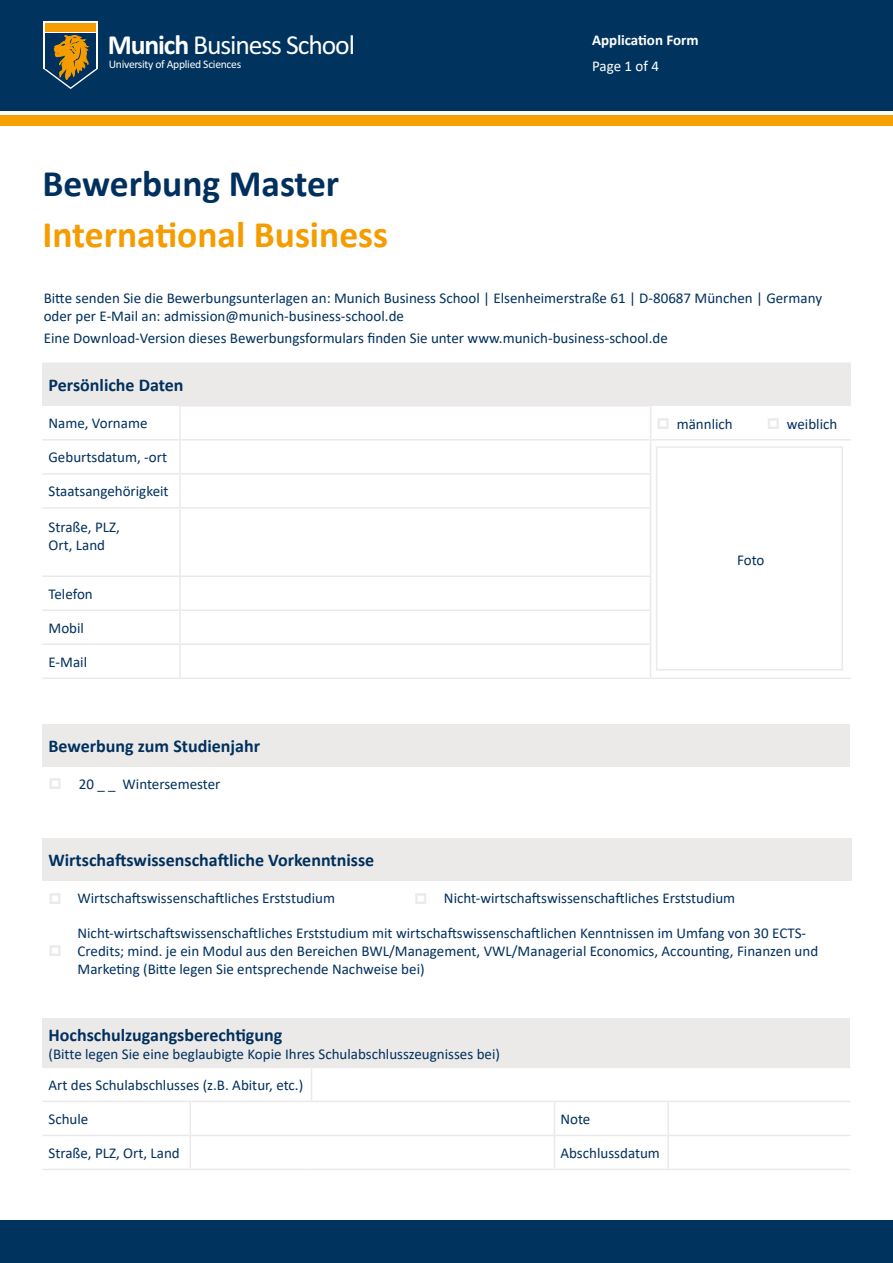
<style>
.page{position:relative;width:893px;height:1263px;background:#fff}
.page>*{position:absolute;margin:0;border:0;box-sizing:border-box;transform-origin:0 0}
.t1{font:700 37.5px "Calibri";color:#f59c00}
.t2{font:700 37.5px "Calibri";color:#00305d}
.t3{font:27.6px "Calibri";letter-spacing:-.04em;color:#fff}
.t4{font:700 18px "Calibri";color:#00305d}
.t5{font:15px/18px "Calibri";color:#00305d}
.t6{font:700 15px "Calibri";color:#fff}
.t7{font:15px "Calibri";letter-spacing:-.005em;color:#fff}
.t8{font:11.55px "Calibri";letter-spacing:-.025em;color:#fff}
.s1{font-weight:700}
</style>
<div class="page">
<div style="left:0;top:0;width:893px;height:111px;background:#00345e"></div>
<div style="left:0;top:115px;width:893px;height:10px;background:#f6a100"></div>
<div style="left:0;top:1220px;width:893px;height:43px;background:#00345e"></div>
<svg style="left:44px;top:21px;width:54px;height:14px"></svg>
<div style="left:45px;top:33px;width:51px;height:35px;background:#00305d"></div>
<div style="left:45px;top:23px;width:51px;height:8px;background:#f59c00"></div>
<svg style="left:44px;top:35px;width:54px;height:54px"></svg>
<div style="left:43px;top:363px;width:808px;height:43px;background:#ece9e9"></div>
<hr style="left:43px;top:362px;width:137px;height:2px;background:#ece9e9">
<hr style="left:180px;top:362px;width:471px;height:2px;background:#ece9e9">
<hr style="left:651px;top:362px;width:200px;height:2px;background:#ece9e9">
<hr style="left:43px;top:439px;width:137px;height:2px;background:#ece9e9">
<hr style="left:179px;top:441px;width:2px;height:32px;background:#ece9e9">
<hr style="left:651px;top:439px;width:200px;height:2px;background:#ece9e9">
<hr style="left:650px;top:441px;width:1px;height:32px;background:#ece9e9">
<hr style="left:179px;top:475px;width:2px;height:32px;background:#ece9e9">
<hr style="left:650px;top:475px;width:1px;height:32px;background:#ece9e9">
<hr style="left:179px;top:509px;width:2px;height:66px;background:#ece9e9">
<hr style="left:650px;top:509px;width:1px;height:66px;background:#ece9e9">
<hr style="left:179px;top:645px;width:2px;height:32px;background:#ece9e9">
<hr style="left:650px;top:645px;width:1px;height:32px;background:#ece9e9">
<hr style="left:43px;top:677px;width:137px;height:2px;background:#ece9e9">
<hr style="left:180px;top:677px;width:471px;height:2px;background:#ece9e9">
<hr style="left:651px;top:677px;width:200px;height:2px;background:#ece9e9">
<hr style="left:43px;top:473px;width:137px;height:2px;background:#ece9e9">
<hr style="left:180px;top:473px;width:471px;height:2px;background:#ece9e9">
<hr style="left:43px;top:507px;width:137px;height:2px;background:#ece9e9">
<hr style="left:180px;top:507px;width:471px;height:2px;background:#ece9e9">
<hr style="left:43px;top:575px;width:137px;height:2px;background:#ece9e9">
<hr style="left:180px;top:575px;width:471px;height:2px;background:#ece9e9">
<hr style="left:179px;top:577px;width:2px;height:32px;background:#ece9e9">
<hr style="left:650px;top:577px;width:1px;height:32px;background:#ece9e9">
<hr style="left:43px;top:609px;width:137px;height:2px;background:#ece9e9">
<hr style="left:180px;top:609px;width:471px;height:2px;background:#ece9e9">
<hr style="left:179px;top:611px;width:2px;height:32px;background:#ece9e9">
<hr style="left:650px;top:611px;width:1px;height:32px;background:#ece9e9">
<hr style="left:43px;top:643px;width:137px;height:2px;background:#ece9e9">
<hr style="left:180px;top:643px;width:471px;height:2px;background:#ece9e9">
<hr style="left:179px;top:405px;width:472px;height:2px;background:#ece9e9">
<hr style="left:179px;top:407px;width:2px;height:32px;background:#ece9e9">
<hr style="left:650px;top:407px;width:1px;height:32px;background:#ece9e9">
<hr style="left:180px;top:439px;width:471px;height:2px;background:#ece9e9">
<div style="left:656px;top:446px;width:187px;height:224px;border:2px solid #ece9e9"></div>
<div style="left:43px;top:724px;width:807px;height:42px;background:#ece9e9"></div>
<div style="left:43px;top:1018px;width:807px;height:49px;background:#ece9e9"></div>
<hr style="left:43px;top:1066px;width:147px;height:2px;background:#ece9e9">
<hr style="left:190px;top:1066px;width:121px;height:2px;background:#ece9e9">
<hr style="left:43px;top:1101px;width:147px;height:1px;background:#ece9e9">
<hr style="left:43px;top:1135px;width:147px;height:1px;background:#ece9e9">
<hr style="left:43px;top:1169px;width:147px;height:1px;background:#ece9e9">
<hr style="left:311px;top:1066px;width:243px;height:2px;background:#ece9e9">
<hr style="left:311px;top:1068px;width:1px;height:33px;background:#ece9e9">
<hr style="left:554px;top:1066px;width:114px;height:2px;background:#ece9e9">
<hr style="left:668px;top:1066px;width:182px;height:2px;background:#ece9e9">
<hr style="left:190px;top:1101px;width:121px;height:1px;background:#ece9e9">
<hr style="left:190px;top:1102px;width:1px;height:33px;background:#ece9e9">
<hr style="left:311px;top:1101px;width:243px;height:1px;background:#ece9e9">
<hr style="left:554px;top:1101px;width:114px;height:1px;background:#ece9e9">
<hr style="left:554px;top:1102px;width:1px;height:33px;background:#ece9e9">
<hr style="left:668px;top:1101px;width:182px;height:1px;background:#ece9e9">
<hr style="left:667px;top:1102px;width:2px;height:33px;background:#ece9e9">
<hr style="left:190px;top:1135px;width:121px;height:1px;background:#ece9e9">
<hr style="left:190px;top:1136px;width:1px;height:33px;background:#ece9e9">
<hr style="left:311px;top:1135px;width:243px;height:1px;background:#ece9e9">
<hr style="left:554px;top:1135px;width:114px;height:1px;background:#ece9e9">
<hr style="left:554px;top:1136px;width:1px;height:33px;background:#ece9e9">
<hr style="left:668px;top:1135px;width:182px;height:1px;background:#ece9e9">
<hr style="left:667px;top:1136px;width:2px;height:33px;background:#ece9e9">
<hr style="left:190px;top:1169px;width:121px;height:1px;background:#ece9e9">
<hr style="left:311px;top:1169px;width:243px;height:1px;background:#ece9e9">
<hr style="left:554px;top:1169px;width:114px;height:1px;background:#ece9e9">
<hr style="left:668px;top:1169px;width:182px;height:1px;background:#ece9e9">
<div style="left:43px;top:838px;width:809px;height:42px;background:#ece9e9"></div>
<h2 class="t3" style="left:108px;top:28px;width:249px"><span class="s1">Munich</span> Business School</h2>
<p class="t8" style="left:109px;top:57px;width:134px">University of Applied Sciences</p>
<h1 class="t2" style="left:43px;top:157px;width:298px">Bewerbung Master</h1>
<h1 class="t1" style="left:43px;top:208px;width:347px">International Business</h1>
<p class="t6" style="left:592px;top:30px;width:108px">Application Form</p>
<p class="t7" style="left:592px;top:55px;width:68px">Page 1 of 4</p>
<p class="t5" style="left:44px;top:288px;width:780px">Bitte senden Sie die Bewerbungsunterlagen an: Munich Business School | Elsenheimerstraße 61 | D-80687 München | Germany oder per E-Mail an: admission@munich-business-school.de</p>
<p class="t5" style="left:44px;top:328px;width:626px">Eine Download-Version dieses Bewerbungsformulars finden Sie unter www.munich-business-school.de</p>
<p class="t4" style="left:49px;top:373px;width:137px">Persönliche Daten</p>
<p class="t5" style="left:49px;top:414px;width:100px">Name, Vorname</p>
<p class="t5" style="left:677px;top:414px;width:58px">männlich</p>
<p class="t5" style="left:787px;top:414px;width:52px">weiblich</p>
<p class="t5" style="left:49px;top:448px;width:120px">Geburtsdatum, -ort</p>
<p class="t5" style="left:49px;top:482px;width:122px">Staatsangehörigkeit</p>
<p class="t5" style="left:49px;top:517px;width:73px">Straße, PLZ,<br>Ort, Land</p>
<p class="t5" style="left:49px;top:584px;width:46px">Telefon</p>
<p class="t5" style="left:49px;top:618px;width:37px">Mobil</p>
<p class="t5" style="left:49px;top:652px;width:40px">E-Mail</p>
<p class="t4" style="left:49px;top:733px;width:213px">Bewerbung zum Studienjahr</p>
<p class="t5" style="left:79px;top:775px;width:143px">20 _ _ Wintersemester</p>
<p class="t5" style="left:737px;top:550px;width:29px">Foto</p>
<p class="t4" style="left:49px;top:847px;width:327px">Wirtschaftswissenschaftliche Vorkenntnisse</p>
<p class="t5" style="left:78px;top:889px;width:259px">Wirtschaftswissenschaftliches Erststudium</p>
<p class="t5" style="left:444px;top:889px;width:293px">Nicht-wirtschaftswissenschaftliches Erststudium</p>
<p class="t5" style="left:78px;top:924px;width:742px">Nicht-wirtschaftswissenschaftliches Erststudium mit wirtschaftswissenschaftlichen Kenntnissen im Umfang von 30 ECTS-<br>Credits; mind. je ein Modul aus den Bereichen BWL/Management, VWL/Managerial Economics, Accounting, Finanzen und<br>Marketing (Bitte legen Sie entsprechende Nachweise bei)</p>
<p class="t4" style="left:49px;top:1022px;width:235px">Hochschulzugangsberechtigung</p>
<p class="t5" style="left:49px;top:1038px;width:453px;line-height:31.3px">(Bitte legen Sie eine beglaubigte Kopie Ihres Schulabschlusszeugnisses bei)<br>Art des Schulabschlusses (z.B. Abitur, etc.)</p>
<p class="t5" style="left:49px;top:1110px;width:41px">Schule</p>
<p class="t5" style="left:560px;top:1110px;width:31px">Note</p>
<p class="t5" style="left:49px;top:1144px;width:133px">Straße, PLZ, Ort, Land</p>
<p class="t5" style="left:560px;top:1144px;width:101px">Abschlussdatum</p>
</div>
